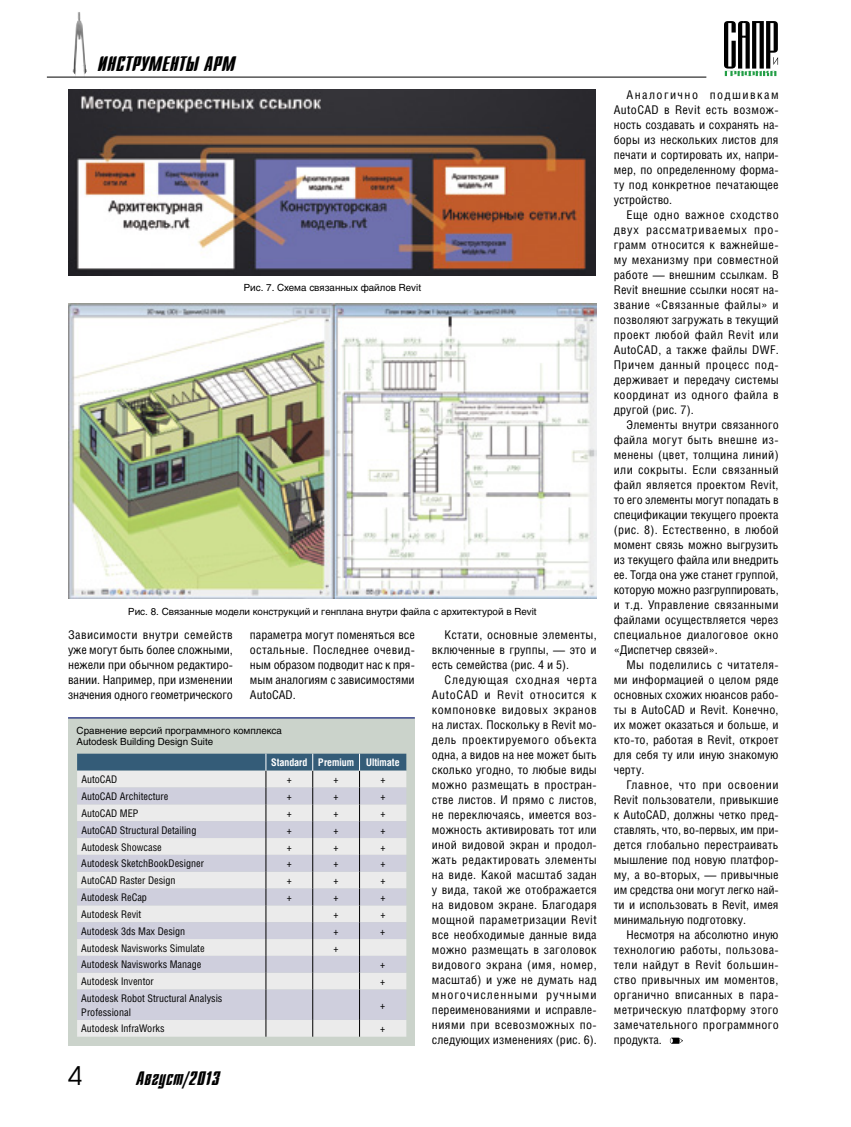
<style>
.page{position:relative;width:851px;height:1127px;background:#fff}
.page>*{position:absolute;margin:0;border:0;box-sizing:border-box;transform-origin:0 0}
.t1{font:25.5px "Avant Garde C";color:#000}
.t2{font:21px "Dagger C";letter-spacing:.025em;color:#000}
.t3{font:19.5px "Dagger C";letter-spacing:.025em;color:#000}
.t4{font:12px/15px "Helios Cond";letter-spacing:.01em;color:#000;text-align:justify;scale:1.04 1}
.t5{font:10.5px/13.5px "Helios Cond";color:#000}
.t6{font:700 10.5px "Helios Cond";color:#fff}
.t7{font:9.75px/10.5px "Helios";color:#000}
</style>
<div class="page">
<img style="left:73px;top:12px;width:14px;height:65px">
<svg style="left:724px;top:21px;width:54px;height:55px"></svg>
<hr style="left:47px;top:77px;width:659px;height:1px;background:#000">
<svg style="left:669px;top:1037px;width:13px;height:7px"></svg>
<img style="left:69px;top:89px;width:526px;height:186px">
<img style="left:68px;top:303px;width:528px;height:296px">
<div style="left:68px;top:718px;width:347px;height:328px;background:#cbd3cb"></div>
<hr style="left:68px;top:717px;width:347px;height:1px;background:#3a4689">
<div style="left:77px;top:1020px;width:329px;height:17px;background:#ebebeb"></div>
<div style="left:77px;top:989px;width:329px;height:31px;background:#cfcfdd"></div>
<hr style="left:265px;top:989px;width:1px;height:31px;background:#000">
<hr style="left:312px;top:989px;width:1px;height:31px;background:#000">
<hr style="left:359px;top:989px;width:1px;height:31px;background:#000">
<svg style="left:265px;top:1020px;width:1px;height:17px"></svg>
<svg style="left:312px;top:1020px;width:1px;height:17px"></svg>
<svg style="left:359px;top:1020px;width:1px;height:17px"></svg>
<svg style="left:77px;top:754px;width:329px;height:235px"></svg>
<h2 class="t2" style="left:98px;top:53px;width:139px">инструменты арм</h2>
<p class="t7" style="left:244px;top:283px;width:179px">Рис. 7. Схема связанных файлов Revit</p>
<p class="t7" style="left:128px;top:606px;width:410px">Рис. 8. Связанные модели конструкций и генплана внутри файла с архитектурой в Revit</p>
<p class="t4" style="left:68px;top:627px;width:160px">Зависимости внутри семейств уже могут быть более сложными, нежели при обычном редактиро&shy;вании. Например, при изменении значения одного геометрического</p>
<p class="t4" style="left:250px;top:627px;width:160px">параметра могут поменяться все остальные. Последнее очевид&shy;ным образом подводит нас к пря&shy;мым аналогиям с зависимостями AutoCAD.</p>
<p class="t4" style="left:432px;top:627px;width:160px;text-indent:13px">Кстати, основные элементы, включенные в группы, — это и есть семейства (рис. 4 и 5).</p>
<p class="t4" style="left:432px;top:672px;width:160px;text-indent:13px">Следующая сходная черта AutoCAD и Revit относится к компоновке видовых экранов на листах. Поскольку в Revit мо&shy;дель проектируемого объекта одна, а видов на нее может быть сколько угодно, то любые виды можно размещать в простран&shy;стве листов. И прямо с листов, не переключаясь, имеется воз&shy;можность активировать тот или иной видовой экран и продол&shy;жать редактировать элементы на виде. Какой масштаб задан у вида, такой же отображается на видовом экране. Благодаря мощной параметризации Revit все необходимые данные вида можно размещать в заголовок видового экрана (имя, номер, масштаб) и уже не думать над многочисленными ручными переименованиями и исправле&shy;ниями при всевозможных по&shy;следующих изменениях (рис. 6).</p>
<p class="t7" style="left:77px;top:725px;width:207px">Сравнение версий программного комплекса<br>Autodesk Building Design Suite</p>
<p class="t6" style="left:271px;top:756px;width:130px">Standard Premium Ultimate</p>
<p class="t5" style="left:81px;top:772px;width:37px">AutoCAD</p>
<p class="t5" style="left:287px;top:772px;width:7px">+</p>
<p class="t5" style="left:333px;top:772px;width:7px">+</p>
<p class="t5" style="left:380px;top:772px;width:7px">+</p>
<p class="t5" style="left:81px;top:789px;width:88px">AutoCAD Architecture</p>
<p class="t5" style="left:287px;top:789px;width:7px">+</p>
<p class="t5" style="left:333px;top:789px;width:7px">+</p>
<p class="t5" style="left:380px;top:789px;width:7px">+</p>
<p class="t5" style="left:81px;top:806px;width:59px">AutoCAD MEP</p>
<p class="t5" style="left:287px;top:806px;width:7px">+</p>
<p class="t5" style="left:333px;top:806px;width:7px">+</p>
<p class="t5" style="left:380px;top:806px;width:7px">+</p>
<p class="t5" style="left:81px;top:823px;width:117px">AutoCAD Structural Detailing</p>
<p class="t5" style="left:287px;top:823px;width:7px">+</p>
<p class="t5" style="left:333px;top:823px;width:7px">+</p>
<p class="t5" style="left:380px;top:823px;width:7px">+</p>
<p class="t5" style="left:81px;top:840px;width:82px">Autodesk Showcase</p>
<p class="t5" style="left:287px;top:840px;width:7px">+</p>
<p class="t5" style="left:333px;top:840px;width:7px">+</p>
<p class="t5" style="left:380px;top:840px;width:7px">+</p>
<p class="t5" style="left:81px;top:857px;width:124px">Autodesk SketchBookDesigner</p>
<p class="t5" style="left:287px;top:857px;width:7px">+</p>
<p class="t5" style="left:333px;top:857px;width:7px">+</p>
<p class="t5" style="left:380px;top:857px;width:7px">+</p>
<p class="t5" style="left:81px;top:873px;width:96px">AutoCAD Raster Design</p>
<p class="t5" style="left:287px;top:873px;width:7px">+</p>
<p class="t5" style="left:333px;top:873px;width:7px">+</p>
<p class="t5" style="left:380px;top:873px;width:7px">+</p>
<p class="t5" style="left:81px;top:890px;width:67px">Autodesk ReCap</p>
<p class="t5" style="left:287px;top:890px;width:7px">+</p>
<p class="t5" style="left:333px;top:890px;width:7px">+</p>
<p class="t5" style="left:380px;top:890px;width:7px">+</p>
<p class="t5" style="left:81px;top:907px;width:61px">Autodesk Revit</p>
<p class="t5" style="left:333px;top:907px;width:7px">+</p>
<p class="t5" style="left:380px;top:907px;width:7px">+</p>
<p class="t5" style="left:81px;top:924px;width:105px">Autodesk 3ds Max Design</p>
<p class="t5" style="left:333px;top:924px;width:7px">+</p>
<p class="t5" style="left:380px;top:924px;width:7px">+</p>
<p class="t5" style="left:81px;top:941px;width:125px">Autodesk Navisworks Simulate</p>
<p class="t5" style="left:333px;top:941px;width:7px">+</p>
<p class="t5" style="left:81px;top:958px;width:122px">Autodesk Navisworks Manage</p>
<p class="t5" style="left:380px;top:958px;width:7px">+</p>
<p class="t5" style="left:81px;top:974px;width:74px">Autodesk Inventor</p>
<p class="t5" style="left:380px;top:974px;width:7px">+</p>
<p class="t5" style="left:81px;top:991px;width:143px">Autodesk Robot Structural Analysis<br>Professional</p>
<p class="t5" style="left:380px;top:998px;width:7px">+</p>
<p class="t5" style="left:81px;top:1022px;width:85px">Autodesk InfraWorks</p>
<p class="t5" style="left:380px;top:1022px;width:7px">+</p>
<h1 class="t1" style="left:68px;top:1060px;width:16px">4</h1>
<h3 class="t3" style="left:136px;top:1068px;width:85px">Август/2013</h3>
<p class="t4" style="left:613px;top:87px;width:160px;text-indent:13px">Аналогично подшивкам AutoCAD в Revit есть возмож&shy;ность создавать и сохранять на&shy;боры из нескольких листов для печати и сортировать их, напри&shy;мер, по определенному форма&shy;ту под конкретное печатающее устройство.</p>
<p class="t4" style="left:613px;top:207px;width:160px;text-indent:13px">Еще одно важное сходство двух рассматриваемых про&shy;грамм относится к важнейше&shy;му механизму при совместной работе — внешним ссылкам. В Revit внешние ссылки носят на&shy;звание «Связанные файлы» и позволяют загружать в текущий проект любой файл Revit или AutoCAD, а также файлы DWF.<br>Причем данный процесс под&shy;держивает и передачу системы координат из одного файла в другой (рис. 7).</p>
<p class="t4" style="left:613px;top:417px;width:160px;text-indent:13px">Элементы внутри связанного файла могут быть внешне из&shy;менены (цвет, толщина линий) или сокрыты. Если связанный файл является проектом Revit, то его элементы могут попадать в спецификации текущего проекта (рис. 8). Естественно, в любой момент связь можно выгрузить из текущего файла или внедрить ее. Тогда она уже станет группой, которую можно разгруппировать, и т.д. Управление связанными файлами осуществляется через специальное диалоговое окно «Диспетчер связей».</p>
<p class="t4" style="left:613px;top:657px;width:160px;text-indent:13px">Мы поделились с читателя&shy;ми информацией о целом ряде основных схожих нюансов рабо&shy;ты в AutoCAD и Revit. Конечно, их может оказаться и больше, и кто-то, работая в Revit, откроет для себя ту или иную знакомую черту.</p>
<p class="t4" style="left:613px;top:777px;width:160px;text-indent:13px">Главное, что при освоении Revit пользователи, привыкшие к AutoCAD, должны четко пред&shy;ставлять, что, во-первых, им при&shy;дется глобально перестраивать мышление под новую платфор&shy;му, а во-вторых, — привычные им средства они могут легко най&shy;ти и использовать в Revit, имея минимальную подготовку.</p>
<p class="t4" style="left:613px;top:927px;width:160px;text-indent:13px">Несмотря на абсолютно иную технологию работы, пользова&shy;тели найдут в Revit большин&shy;ство привычных им моментов, органично вписанных в пара&shy;метрическую платформу этого замечательного программного продукта.</p>
</div>
